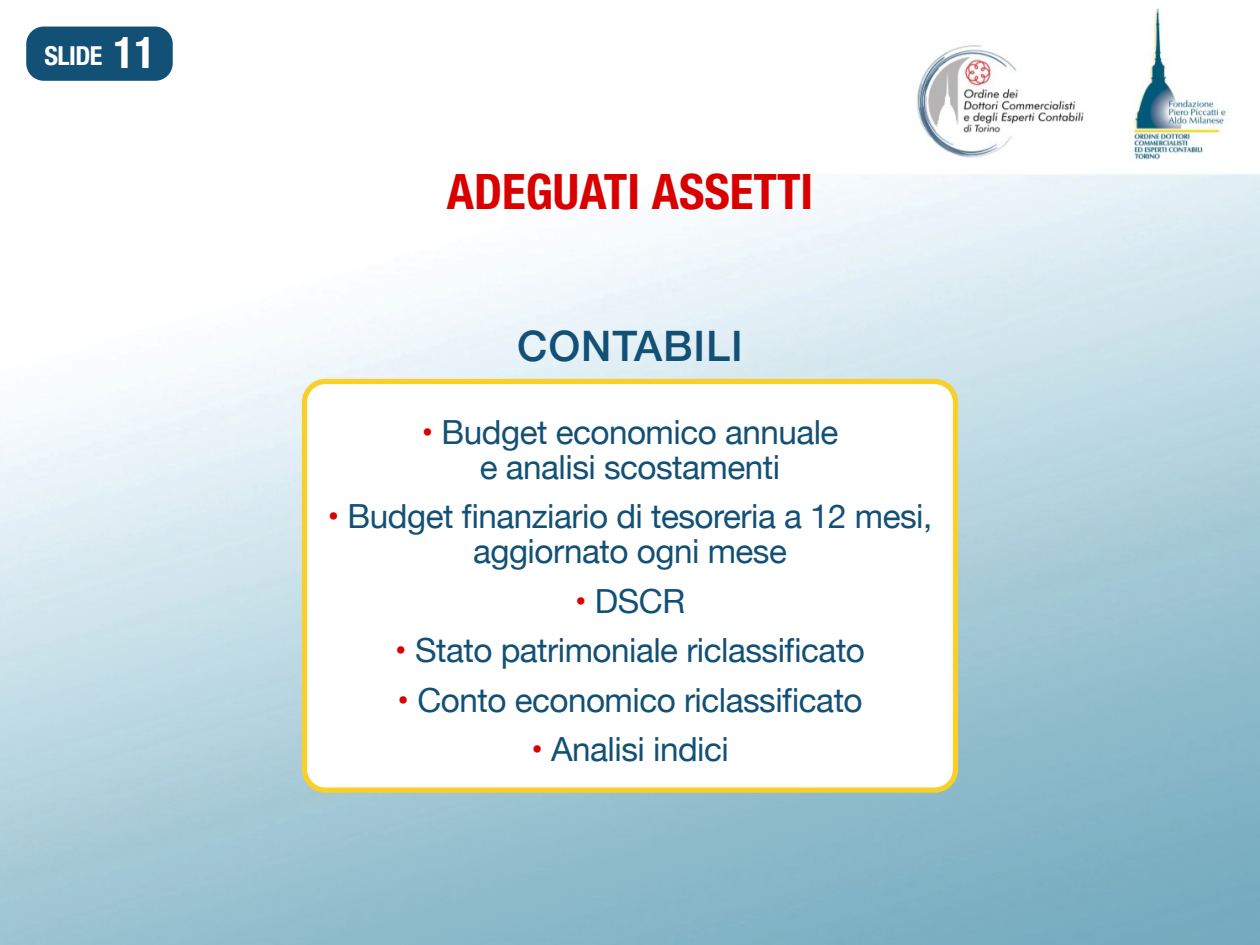
<style>
.page{position:relative;width:1260px;height:945px;background:#fff}
.page>*{position:absolute;margin:0;border:0;box-sizing:border-box;transform-origin:0 0}
.t1{font:700 condensed 49px "Helvetica Neue LT Std";color:#d80100}
.t2{font:500 42px "Helvetica Neue";letter-spacing:.02em;color:#125075}
.t3{font:33.25px/35px "Helvetica Neue";letter-spacing:-.015em;color:#125075;text-align:center}
.t4{font:700 condensed 26.25px "Helvetica Neue LT Std";letter-spacing:-.02em;color:#fff}
.s1{font-size:43.75px}
.s2{font-size:33.6px;color:#d80100}
</style>
<div class="page">
<img style="left:0;top:8px;width:1260px;height:937px">
<div style="left:304px;top:381px;width:652px;height:409px;background:#fff;border-radius:21px"></div>
<div style="left:302px;top:379px;width:656px;height:414px;border:5px solid #f9d02a;border-radius:21px"></div>
<div style="left:26px;top:27px;width:147px;height:54px;background:#125075;border-radius:18px"></div>
<p class="t4" style="left:44px;top:40px;width:113px">SLIDE <span class="s1">11</span></p>
<h1 class="t1" style="left:447px;top:162px;width:368px">ADEGUATI ASSETTI</h1>
<p class="t2" style="left:517px;top:313px;width:227px">CONTABILI</p>
<p class="t3" style="left:422px;top:416px;width:418px"><span class="s2">•</span> Budget economico annuale e analisi scostamenti</p>
<p class="t3" style="left:328px;top:501px;width:606px"><span class="s2">•</span> Budget finanziario di tesoreria a 12 mesi, aggiornato ogni mese</p>
<p class="t3" style="left:575px;top:585px;width:112px"><span class="s2">•</span> DSCR</p>
<p class="t3" style="left:395px;top:635px;width:472px"><span class="s2">•</span> Stato patrimoniale riclassificato</p>
<p class="t3" style="left:397px;top:684px;width:467px"><span class="s2">•</span> Conto economico riclassificato</p>
<p class="t3" style="left:531px;top:734px;width:199px"><span class="s2">•</span> Analisi indici</p>
</div>
